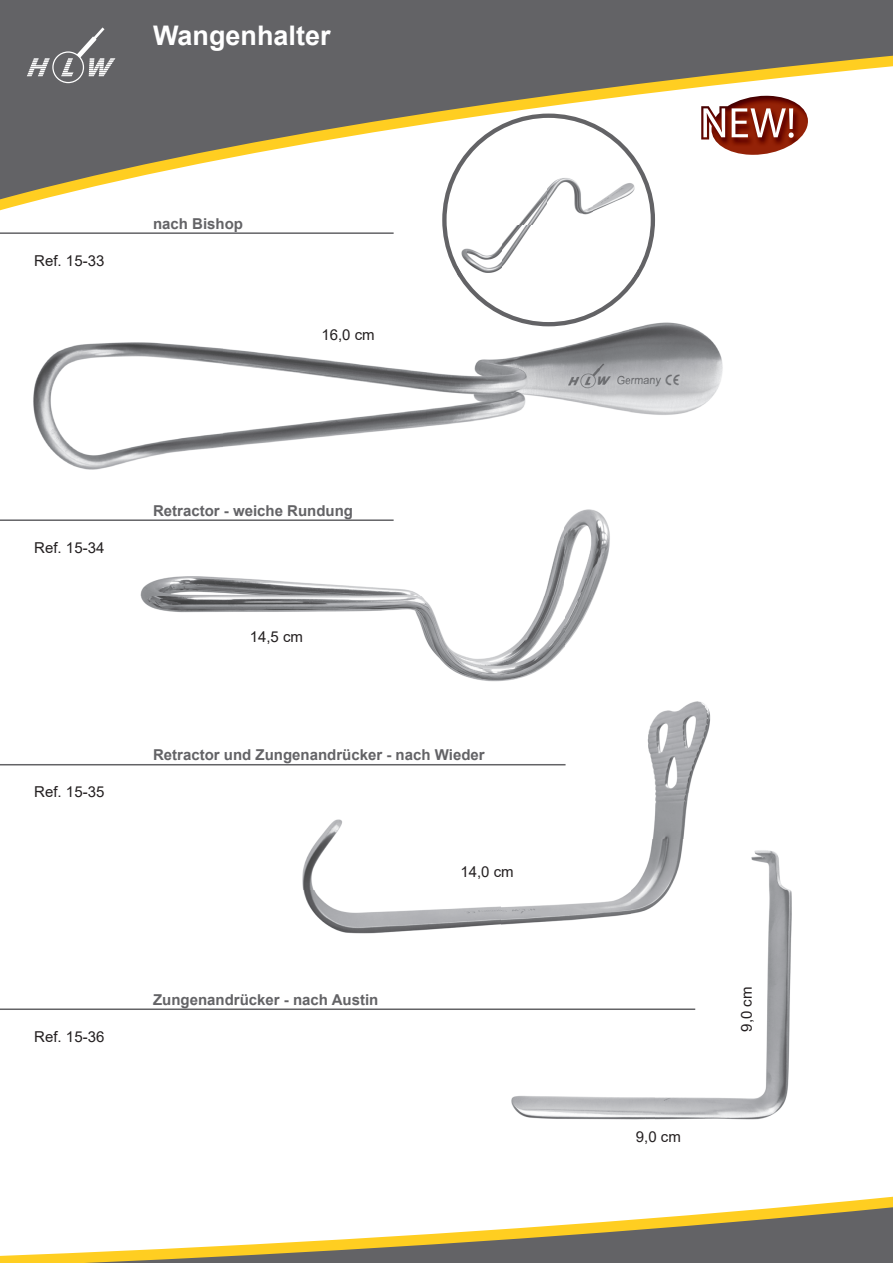
<style>
.page{position:relative;width:893px;height:1263px;background:#fff}
.page>*{position:absolute;margin:0;border:0;box-sizing:border-box;transform-origin:0 0}
.t1{font:700 27px "Arial";color:#fff}
.t2{font:700 15px "Arial";color:#636366}
.t3{font:15px "Arial";color:#231f20}
</style>
<div class="page">
<svg style="left:0;top:0;width:893px;height:211px"></svg>
<svg style="left:0;top:1196px;width:893px;height:67px"></svg>
<svg style="left:27px;top:27px;width:88px;height:56px"></svg>
<img style="left:706px;top:850px;width:86px;height:270px">
<img style="left:511px;top:1008px;width:195px;height:112px">
<img style="left:293px;top:701px;width:418px;height:92px">
<img style="left:302px;top:819px;width:40px;height:72px">
<img style="left:652px;top:793px;width:37px;height:47px">
<img style="left:303px;top:891px;width:198px;height:43px">
<img style="left:501px;top:840px;width:218px;height:100px">
<img style="left:140px;top:509px;width:470px;height:173px">
<img style="left:33px;top:322px;width:690px;height:148px">
<hr style="left:0;top:232px;width:394px;height:2px;background:#636366">
<svg style="left:442px;top:114px;width:213px;height:212px"></svg>
<img style="left:457px;top:175px;width:182px;height:90px">
<img style="left:457px;top:265px;width:182px;height:12px">
<hr style="left:0;top:519px;width:394px;height:2px;background:#636366">
<hr style="left:0;top:1008px;width:695px;height:2px;background:#636366">
<hr style="left:0;top:764px;width:566px;height:1px;background:#636366">
<img style="left:701px;top:96px;width:107px;height:59px">
<h1 class="t1" style="left:153px;top:17px;width:179px">Wangenhalter</h1>
<p class="t3" style="left:34px;top:250px;width:72px">Ref. 15-33</p>
<p class="t2" style="left:153px;top:213px;width:92px">nach Bishop</p>
<p class="t3" style="left:321px;top:325px;width:55px">16,0 cm</p>
<p class="t3" style="left:34px;top:537px;width:72px">Ref. 15-34</p>
<p class="t3" style="left:34px;top:782px;width:72px">Ref. 15-35</p>
<p class="t3" style="left:34px;top:1026px;width:72px">Ref. 15-36</p>
<p class="t2" style="left:153px;top:500px;width:202px">Retractor - weiche Rundung</p>
<p class="t3" style="left:250px;top:627px;width:55px">14,5 cm</p>
<p class="t2" style="left:153px;top:744px;width:333px">Retractor und Zungenandrücker - nach Wieder</p>
<p class="t2" style="left:153px;top:989px;width:227px">Zungenandrücker - nach Austin</p>
<p class="t3" style="left:460px;top:862px;width:55px">14,0 cm</p>
<p class="t3" style="left:636px;top:1126px;width:47px">9,0 cm</p>
<p class="t3" style="left:736px;top:1032px;width:47px;rotate:-90deg">9,0 cm</p>
</div>
